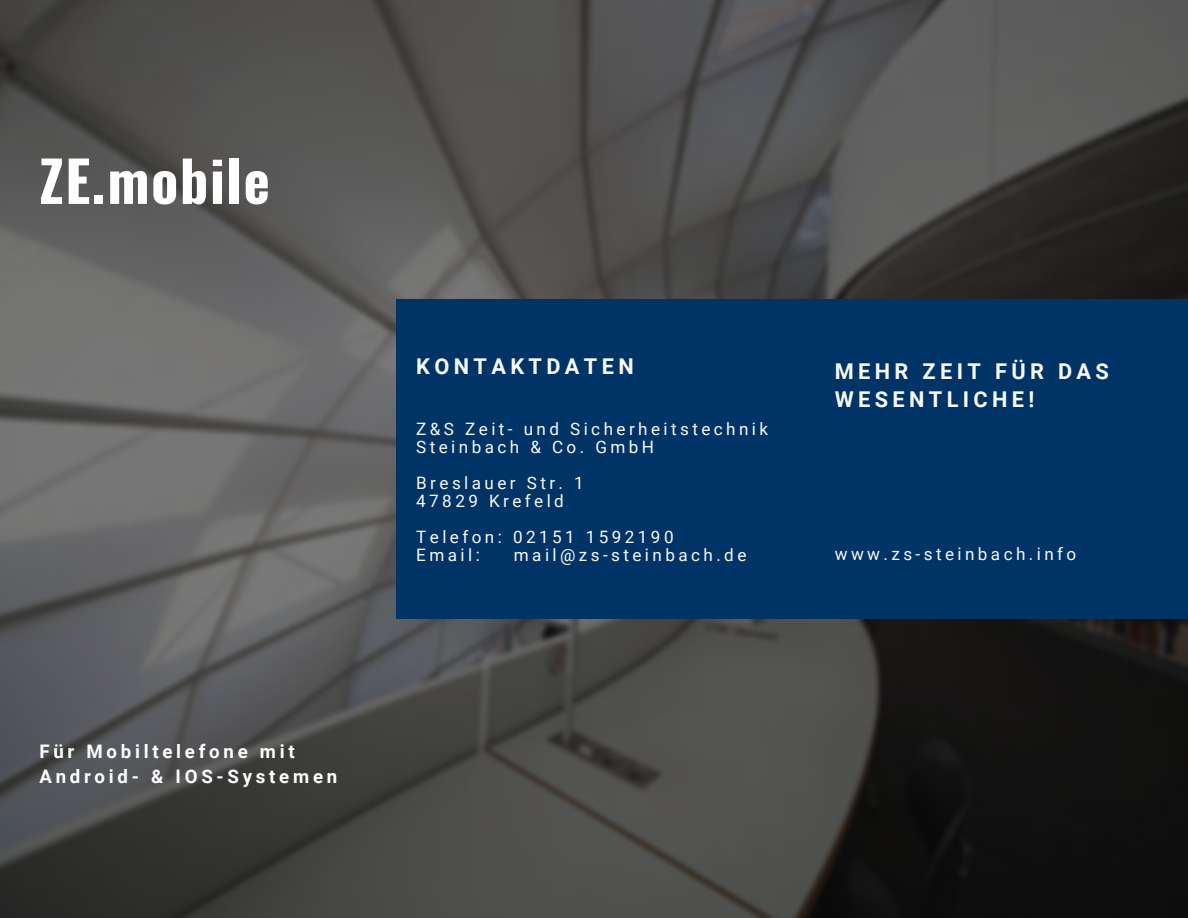
<style>
.page{position:relative;width:1188px;height:918px;background:#fff}
.page>*{position:absolute;margin:0;border:0;box-sizing:border-box;transform-origin:0 0}
.t1{font:700 55.95px "Oswald";letter-spacing:.03em;color:#fff}
.t2{font:700 21.75px/28.2px "Roboto";letter-spacing:.2em;color:#f9f9f9}
.t3{font:700 18.75px/24.8px "Roboto";letter-spacing:.2em;color:#fff}
.t4{font:17.1px/18px "Roboto";letter-spacing:.2em;color:#f9f9f9}
</style>
<div class="page">
<img style="left:0;top:0;width:1188px;height:918px">
<div style="left:396px;top:299px;width:792px;height:320px;background:#036"></div>
<h1 class="t1" style="left:39px;top:137px;width:232px">ZE.mobile</h1>
<p class="t3" style="left:39px;top:739px;width:299px">Für Mobiltelefone mit<br>Android- &amp; IOS-Systemen</p>
<p class="t2" style="left:416px;top:353px;width:219px">KONTAKTDATEN</p>
<p class="t4" style="left:416px;top:420px;width:353px">Z&amp;S Zeit- und Sicherheitstechnik<br>Steinbach &amp; Co. GmbH</p>
<p class="t4" style="left:416px;top:474px;width:169px">Breslauer Str. 1<br>47829 Krefeld</p>
<p class="t4" style="left:416px;top:528px;width:259px">Telefon: 02151 1592190<br>Email:</p>
<p class="t4" style="left:514px;top:546px;width:234px">mail@zs-steinbach.de</p>
<p class="t2" style="left:835px;top:358px;width:276px">MEHR ZEIT FÜR DAS<br>WESENTLICHE!</p>
<p class="t4" style="left:835px;top:546px;width:243px">www.zs-steinbach.info</p>
</div>
